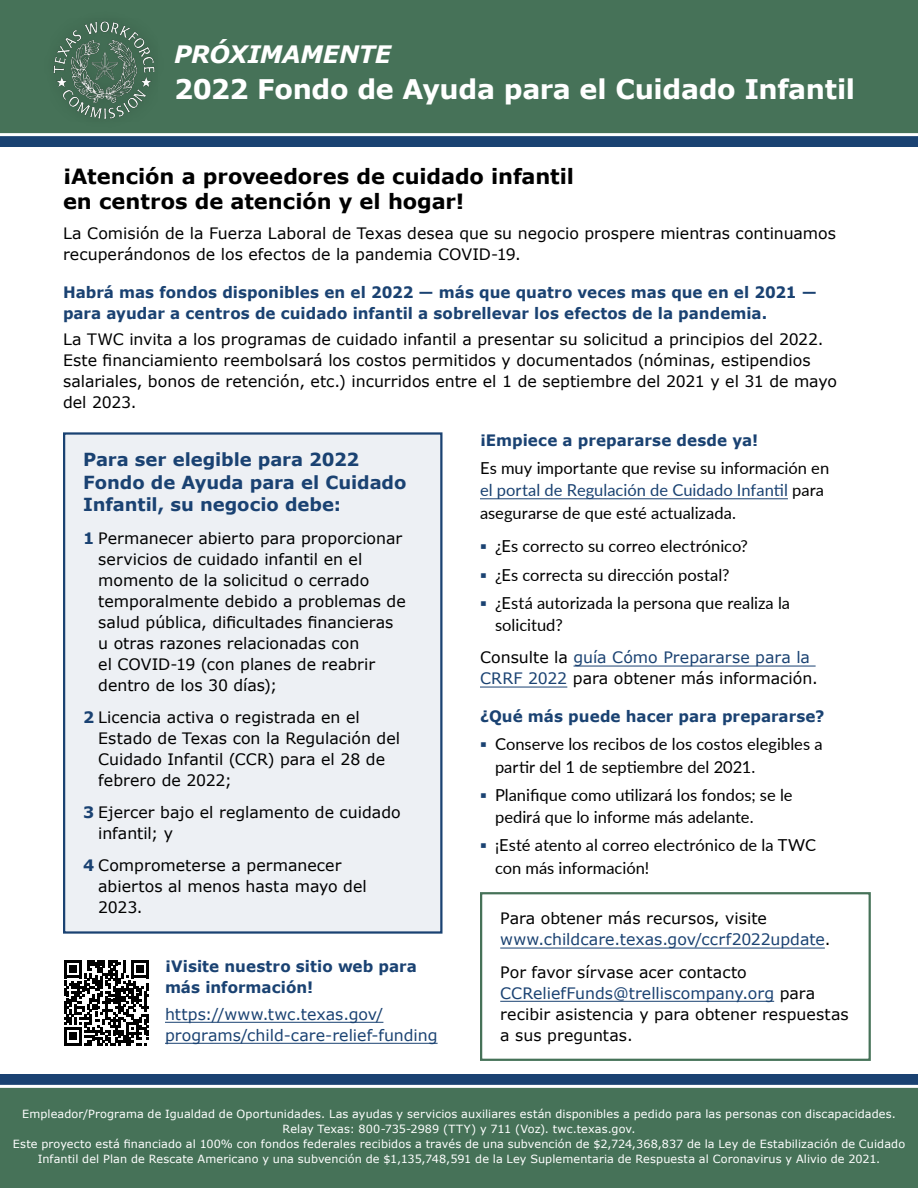
<style>
.page{position:relative;width:918px;height:1188px;background:#fff}
.page>*{position:absolute;margin:0;border:0;box-sizing:border-box;transform-origin:0 0}
.t1{font:700 27px "Verdana";letter-spacing:-.01em;color:#fff}
.t2{font:italic 700 24px "Verdana";letter-spacing:-.015em;color:#fff}
.t3{font:700 21px/25.5px "Verdana";letter-spacing:-.005em;color:#000}
.t4{font:700 18px/22.5px "Verdana";letter-spacing:-.005em;color:#1a4272}
.Body_small_space_aft{font:16.5px/22.5px "Lato";color:#000}
.Body{font:15.75px/21px "Verdana";color:#000}
.H3_small_space_after{font:700 15.75px/21px "Verdana";color:#1a4272;scale:.96 1}
.Body-2{font:15.75px/21px "Verdana";color:#1a4272}
.t5{font:11.25px/15px "Verdana";letter-spacing:.01em;color:#fff;text-align:center}
.s1{font-weight:700;color:#1a4272}
.s2{color:#1a4272}
.s3{font-weight:600;color:#1a4272}
.s4{color:#000}
</style>
<div class="page">
<div style="left:0;top:0;width:918px;height:147px;background:#1a4272"></div>
<div style="left:0;top:0;width:918px;height:137px;background:#467258"></div>
<div style="left:64px;top:434px;width:377px;height:499px;background:#edf0f4"></div>
<div style="left:63px;top:432px;width:379px;height:502px;border:2px solid #1a4272"></div>
<hr style="left:480px;top:499px;width:308px;height:1px;background:#1a4272">
<hr style="left:574px;top:666px;width:242px;height:1px;background:#1a4272">
<hr style="left:480px;top:687px;width:87px;height:1px;background:#1a4272">
<hr style="left:500px;top:948px;width:325px;height:1px;background:#1a4272">
<hr style="left:500px;top:1001px;width:274px;height:1px;background:#1a4272">
<div style="left:480px;top:892px;width:391px;height:169px;border:2px solid #467258"></div>
<div style="left:0;top:1074px;width:918px;height:114px;background:#1a4272"></div>
<div style="left:0;top:1084px;width:918px;height:104px;background:#467258"></div>
<div style="left:41px;top:9px;width:126px;height:121px;background:#467258"></div>
<img style="left:53px;top:21px;width:102px;height:98px">
<hr style="left:165px;top:1022px;width:218px;height:1px;background:#1a4272">
<hr style="left:165px;top:1043px;width:273px;height:1px;background:#1a4272">
<svg style="left:64px;top:960px;width:85px;height:85px"></svg>
<h1 class="t2" style="left:174px;top:38px;width:219px">PRÓXIMAMENTE</h1>
<h1 class="t1" style="left:174px;top:71px;width:683px">2022 Fondo de Ayuda para el Cuidado Infantil</h1>
<h2 class="t3" style="left:63px;top:164px;width:513px">¡Atención a proveedores de cuidado infantil en centros de atención y el hogar!</h2>
<p class="Body" style="left:63px;top:223px;width:775px">La Comisión de la Fuerza Laboral de Texas desea que su negocio prospere mientras continuamos recuperándonos de los efectos de la pandemia COVID-19.</p>
<h3 class="H3_small_space_after" style="left:63px;top:282px;width:787px">Habrá mas fondos disponibles en el 2022 — más que quatro veces mas que en el 2021 — para ayudar a centros de cuidado infantil a sobrellevar los efectos de la pandemia.</h3>
<p class="Body" style="left:63px;top:330px;width:776px">La TWC invita a los programas de cuidado infantil a presentar su solicitud a principios del 2022.<br>Este financiamiento reembolsará los costos permitidos y documentados (nóminas, estipendios salariales, bonos de retención, etc.) incurridos entre el 1 de septiembre del 2021 y el 31 de mayo del 2023.</p>
<h3 class="t4" style="left:83px;top:449px;width:325px">Para ser elegible para 2022<br>Fondo de Ayuda para el Cuidado<br>Infantil, su negocio debe:</h3>
<p class="Body" style="left:98px;top:528px;width:309px;text-indent:-15px"><span class="s1">1</span> Permanecer abierto para proporcionar servicios de cuidado infantil en el momento de la solicitud o cerrado temporalmente debido a problemas de salud pública, dificultades financieras u otras razones relacionadas con<br>el COVID-19 (con planes de reabrir dentro de los 30 días);</p>
<p class="Body" style="left:98px;top:707px;width:303px;text-indent:-15px"><span class="s1">2</span> Licencia activa o registrada en el<br>Estado de Texas con la Regulación del<br>Cuidado Infantil (CCR) para el 28 de febrero de 2022;</p>
<p class="Body" style="left:98px;top:802px;width:304px;text-indent:-15px"><span class="s1">3</span> Ejercer bajo el reglamento de cuidado infantil; y</p>
<p class="Body" style="left:98px;top:855px;width:270px;text-indent:-15px"><span class="s1">4</span> Comprometerse a permanecer abiertos al menos hasta mayo del<br>2023.</p>
<h3 class="H3_small_space_after" style="left:165px;top:956px;width:264px">¡Visite nuestro sitio web para más información!</h3>
<p class="Body-2" style="left:165px;top:1004px;width:274px">https://www.twc.texas.gov/ programs/child-care-relief-funding</p>
<h3 class="H3_small_space_after" style="left:480px;top:429px;width:291px">¡Empiece a prepararse desde ya!</h3>
<p class="Body_small_space_aft" style="left:480px;top:456px;width:351px">Es muy importante que revise su información en <span class="s2">el portal de Regulación de Cuidado Infantil</span> para asegurarse de que esté actualizada.</p>
<p class="Body_small_space_aft" style="left:480px;top:534px;width:269px"><span class="s3">▪</span> ¿Es correcto su correo electrónico?</p>
<p class="Body_small_space_aft" style="left:480px;top:563px;width:251px"><span class="s3">▪</span> ¿Es correcta su dirección postal?</p>
<p class="Body_small_space_aft" style="left:495px;top:591px;width:297px;text-indent:-15px"><span class="s3">▪</span> ¿Está autorizada la persona que realiza la solicitud?</p>
<p class="Body" style="left:480px;top:647px;width:339px">Consulte la <span class="s2">guía Cómo Prepararse para la<br>CRRF 2022</span> para obtener más información.</p>
<h3 class="H3_small_space_after" style="left:480px;top:706px;width:360px">¿Qué más puede hacer para prepararse?</h3>
<p class="Body_small_space_aft" style="left:495px;top:732px;width:329px;text-indent:-15px"><span class="s3">▪</span> Conserve los recibos de los costos elegibles a partir del 1 de septiembre del 2021.</p>
<p class="Body_small_space_aft" style="left:495px;top:783px;width:299px;text-indent:-15px"><span class="s3">▪</span> Planifique como utilizará los fondos; se le pedirá que lo informe más adelante.</p>
<p class="Body_small_space_aft" style="left:495px;top:833px;width:323px;text-indent:-15px"><span class="s3">▪</span> ¡Esté atento al correo electrónico de la TWC con más información!</p>
<p class="Body-2" style="left:500px;top:908px;width:332px"><span class="s4">Para obtener más recursos, visite </span>www.childcare.texas.gov/ccrf2022update<span class="s4">.</span></p>
<p class="Body" style="left:500px;top:962px;width:350px">Por favor sírvase acer contacto <span class="s2">CCReliefFunds@trelliscompany.org</span> para recibir asistencia y para obtener respuestas a sus preguntas.</p>
<p class="t5" style="left:22px;top:1107px;width:875px">Empleador/Programa de Igualdad de Oportunidades. Las ayudas y servicios auxiliares están disponibles a pedido para las personas con discapacidades.</p>
<p class="t5" style="left:283px;top:1122px;width:354px">Relay Texas: 800-735-2989 (TTY) y 711 (Voz). twc.texas.gov.</p>
<p class="t5" style="left:13px;top:1137px;width:894px">Este proyecto está financiado al 100% con fondos federales recibidos a través de una subvención de $2,724,368,837 de la Ley de Estabilización de Cuidado<br>Infantil del Plan de Rescate Americano y una subvención de $1,135,748,591 de la Ley Suplementaria de Respuesta al Coronavirus y Alivio de 2021.</p>
</div>
